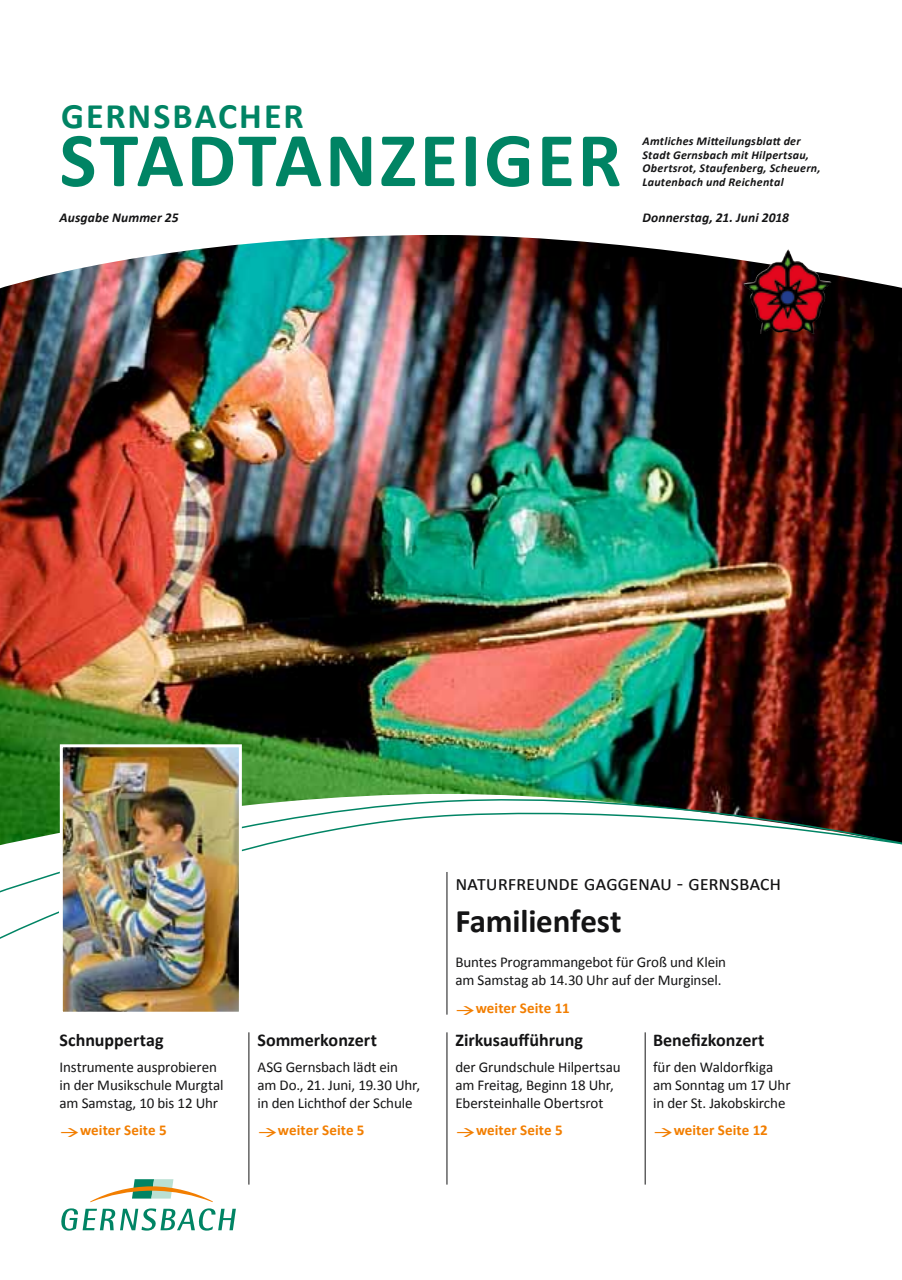
<style>
.page{position:relative;width:902px;height:1280px;background:#fff}
.page>*{position:absolute;margin:0;border:0;box-sizing:border-box;transform-origin:0 0}
.t1{font:700 78px "Calibri";letter-spacing:.035em;color:#008464}
.t2{font:700 36px "Calibri";letter-spacing:.055em;color:#008464}
.t3{font:700 33px "Calibri";letter-spacing:-.005em;color:#141415}
.t4{font:21px "Calibri";letter-spacing:-.01em;color:#141415}
.t5{font:700 18px "Calibri";color:#141415}
.t6{font:15px/18px "Calibri";letter-spacing:-.01em;color:#141415}
.t7{font:700 15px "Calibri";letter-spacing:.005em;color:#f27e00}
.t8{font:italic 700 13.5px "Calibri";letter-spacing:.01em;color:#141415}
.t9{font:italic 700 12px/13.5px "Calibri";letter-spacing:.025em;color:#141415}
</style>
<div class="page">
<svg style="left:61px;top:1208px;width:175px;height:22px"></svg>
<svg style="left:90px;top:1179px;width:123px;height:23px"></svg>
<img style="left:0;top:235px;width:901px;height:554px">
<img style="left:0;top:789px;width:901px;height:16px">
<svg style="left:0;top:805px;width:901px;height:136px"></svg>
<img style="left:743px;top:249px;width:88px;height:85px">
<hr style="left:446px;top:872px;width:1px;height:143px;background:#141415">
<hr style="left:248px;top:1032px;width:1px;height:152px;background:#141415">
<hr style="left:446px;top:1032px;width:1px;height:152px;background:#141415">
<hr style="left:644px;top:1032px;width:1px;height:152px;background:#141415">
<img style="left:64px;top:748px;width:174px;height:263px">
<div style="left:60px;top:744px;width:182px;height:271px;border:3px solid #fff"></div>
<h2 class="t2" style="left:61px;top:93px;width:244px">GERNSBACHER</h2>
<h1 class="t1" style="left:60px;top:110px;width:563px">STADTANZEIGER</h1>
<p class="t9" style="left:642px;top:135px;width:179px">Amtliches Mitteilungsblatt der<br>Stadt Gernsbach mit Hilpertsau,<br>Obertsrot, Staufenberg, Scheuern,<br>Lautenbach und Reichental</p>
<p class="t8" style="left:60px;top:209px;width:120px">Ausgabe Nummer 25</p>
<p class="t8" style="left:642px;top:209px;width:148px">Donnerstag, 21. Juni 2018</p>
<h3 class="t4" style="left:455px;top:870px;width:327px">naturfreunde gaggenau - gernsbach</h3>
<h3 class="t3" style="left:455px;top:900px;width:167px">Familienfest</h3>
<p class="t6" style="left:455px;top:953px;width:272px">Buntes Programmangebot für Groß und Klein am Samstag ab 14.30 Uhr auf der Murginsel.</p>
<p class="t5" style="left:60px;top:1028px;width:105px">Schnuppertag</p>
<p class="t6" style="left:60px;top:1058px;width:166px">Instrumente ausprobieren in der Musikschule Murgtal am Samstag, 10 bis 12 Uhr</p>
<p class="t5" style="left:257px;top:1028px;width:121px">Sommerkonzert</p>
<p class="t6" style="left:257px;top:1058px;width:164px">ASG Gernsbach lädt ein am Do., 21. Juni, 19.30 Uhr, in den Lichthof der Schule</p>
<p class="t7" style="left:455px;top:999px;width:116px">→weiter Seite 11</p>
<p class="t5" style="left:455px;top:1028px;width:129px">Zirkusaufführung</p>
<p class="t6" style="left:455px;top:1058px;width:167px">der Grundschule Hilpertsau am Freitag, Beginn 18 Uhr,<br>Ebersteinhalle Obertsrot</p>
<p class="t5" style="left:653px;top:1028px;width:113px">Benefizkonzert</p>
<p class="t6" style="left:653px;top:1058px;width:139px">für den Waldorfkiga am Sonntag um 17 Uhr in der St. Jakobskirche</p>
<p class="t7" style="left:60px;top:1121px;width:109px">→weiter Seite 5</p>
<p class="t7" style="left:257px;top:1121px;width:109px">→weiter Seite 5</p>
<p class="t7" style="left:455px;top:1121px;width:109px">→weiter Seite 5</p>
<p class="t7" style="left:653px;top:1121px;width:116px">→weiter Seite 12</p>
</div>
